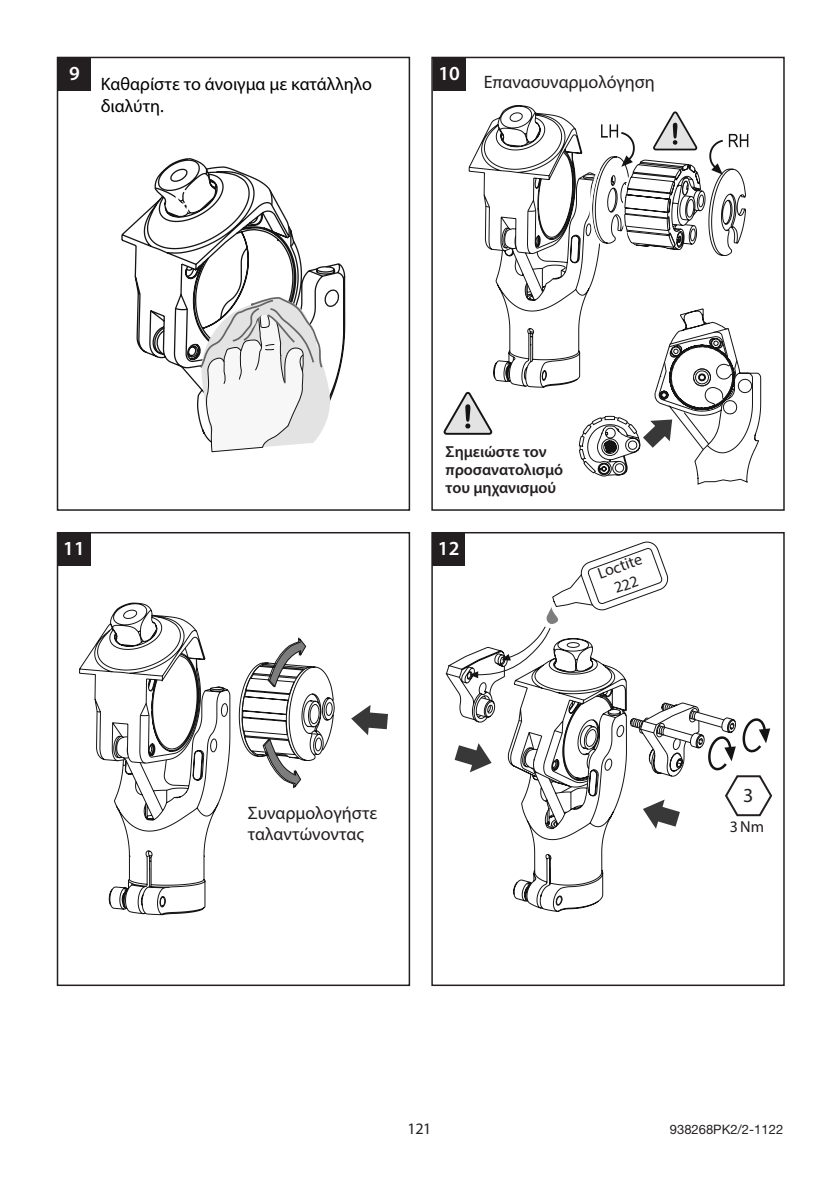
<style>
.page{position:relative;width:840px;height:1191px;background:#fff}
.page>*{position:absolute;margin:0;border:0;box-sizing:border-box;transform-origin:0 0}
.MG-Assembly_Box__Aut{font:600 20px "Myriad Pro";color:#fff}
.t1{font:20px "Myriad Pro";color:#231f20}
.MG-Body_Text_L{font:18px/21.6px "Myriad Pro";color:#231f20}
.MG-Body_Text_L-2{font:18px/21.6px "Myriad Pro";color:#000001}
.MG-Warning_FLUSH_9pt{font:600 16px/18px "Myriad Pro";color:#231f20}
.MG-Label_C{font:16px/19.2px "Myriad Pro";color:#211d1e;text-align:center}
.t2{font:16px "Myriad Pro";color:#231f20}
.t3{font:13px "Helvetica Neue";color:#231f20}
</style>
<div class="page">
<svg style="left:121px;top:220px;width:225px;height:122px"></svg>
<svg style="left:137px;top:158px;width:208px;height:230px"></svg>
<svg style="left:197px;top:296px;width:138px;height:156px"></svg>
<svg style="left:175px;top:189px;width:14px;height:26px"></svg>
<svg style="left:468px;top:105px;width:104px;height:92px"></svg>
<svg style="left:484px;top:125px;width:265px;height:330px"></svg>
<svg style="left:709px;top:134px;width:39px;height:41px"></svg>
<svg style="left:524px;top:124px;width:110px;height:175px"></svg>
<svg style="left:580px;top:308px;width:181px;height:177px"></svg>
<svg style="left:142px;top:670px;width:193px;height:245px"></svg>
<svg style="left:79px;top:602px;width:244px;height:312px"></svg>
<svg style="left:262px;top:737px;width:39px;height:52px"></svg>
<svg style="left:267px;top:636px;width:39px;height:52px"></svg>
<svg style="left:351px;top:705px;width:37px;height:30px"></svg>
<svg style="left:445px;top:654px;width:30px;height:119px"></svg>
<svg style="left:475px;top:678px;width:255px;height:222px"></svg>
<svg style="left:454px;top:743px;width:37px;height:29px"></svg>
<svg style="left:520px;top:693px;width:179px;height:219px"></svg>
<svg style="left:443px;top:390px;width:50px;height:46px"></svg>
<svg style="left:652px;top:111px;width:46px;height:40px"></svg>
<svg style="left:469px;top:541px;width:198px;height:137px"></svg>
<svg style="left:707px;top:718px;width:66px;height:99px"></svg>
<div style="left:57px;top:57px;width:353px;height:454px;border:2px solid #231f20"></div>
<div style="left:58px;top:58px;width:33px;height:33px;background:#231f20"></div>
<div style="left:431px;top:57px;width:353px;height:454px;border:2px solid #231f20"></div>
<div style="left:57px;top:532px;width:353px;height:454px;border:2px solid #231f20"></div>
<div style="left:58px;top:533px;width:32px;height:32px;background:#231f20"></div>
<div style="left:431px;top:532px;width:353px;height:454px;border:2px solid #231f20"></div>
<div style="left:432px;top:533px;width:33px;height:32px;background:#231f20"></div>
<div style="left:432px;top:58px;width:33px;height:33px;background:#231f20"></div>
<h1 class="MG-Assembly_Box__Aut" style="left:69px;top:61px;width:12px">9</h1>
<p class="MG-Body_Text_L-2" style="left:101px;top:73px;width:273px">Καθαρίστε το άνοιγμα με κατάλληλο διαλύτη.</p>
<h1 class="MG-Assembly_Box__Aut" style="left:438px;top:61px;width:23px">10</h1>
<p class="MG-Body_Text_L" style="left:483px;top:71px;width:173px">Επανασυναρμολόγηση</p>
<p class="MG-Warning_FLUSH_9pt" style="left:445px;top:442px;width:119px">Σημειώστε τον προσανατολισμό του μηχανισμού</p>
<h1 class="MG-Assembly_Box__Aut" style="left:63px;top:535px;width:23px">11</h1>
<h1 class="MG-Assembly_Box__Aut" style="left:437px;top:535px;width:23px">12</h1>
<p class="MG-Label_C" style="left:594px;top:565px;width:47px;rotate:-20deg">Loctite<br>222</p>
<p class="MG-Body_Text_L" style="left:248px;top:801px;width:131px">Συναρμολογήστε ταλαντώνοντας</p>
<p class="t1" style="left:742px;top:782px;width:12px">3</p>
<p class="MG-Label_C" style="left:729px;top:816px;width:36px">3Nm</p>
<p class="t2" style="left:407px;top:1118px;width:25px">121</p>
<p class="t3" style="left:669px;top:1121px;width:115px">938268PK2/2-1122</p>
</div>
